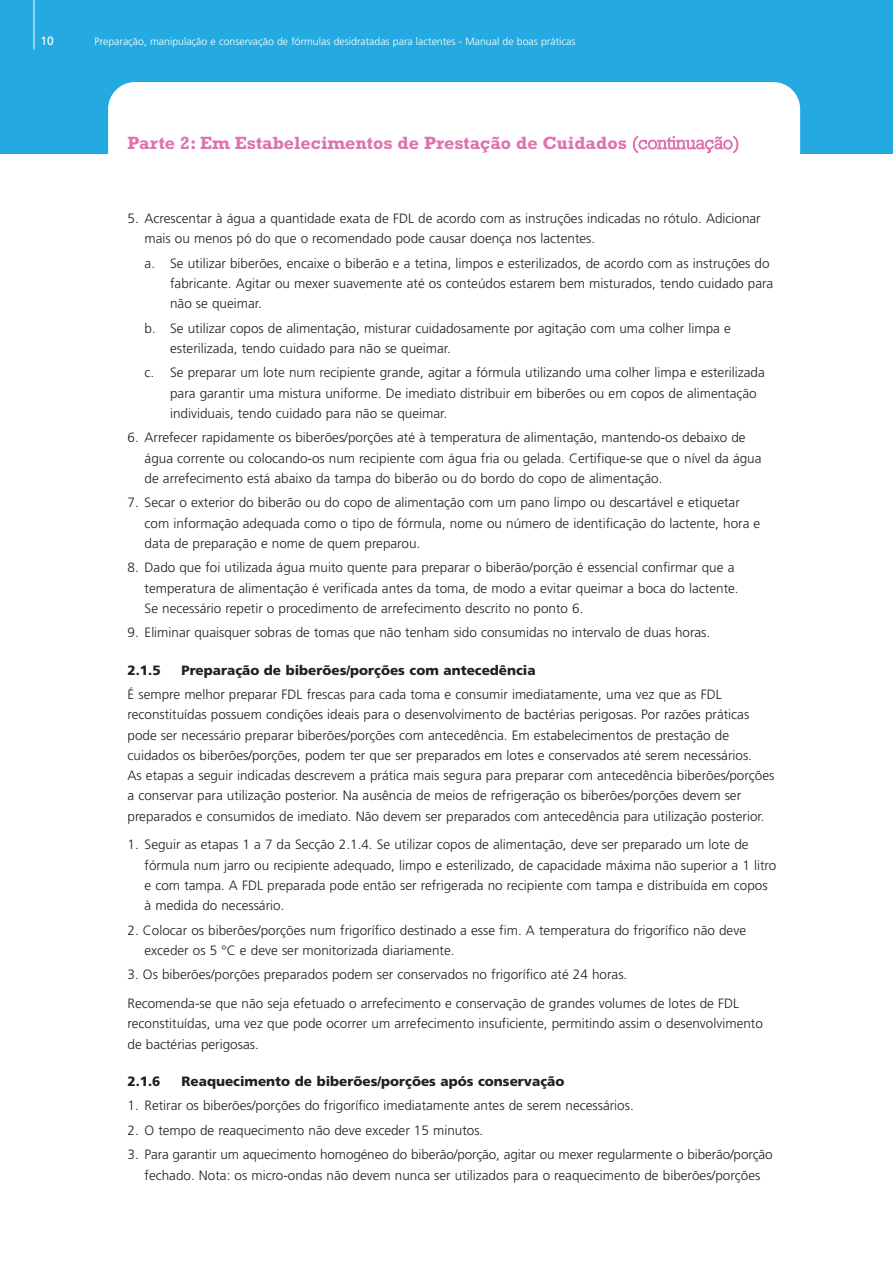
<style>
.page{position:relative;width:893px;height:1263px;background:#fff}
.page>*{position:absolute;margin:0;border:0;box-sizing:border-box;transform-origin:0 0}
.t1{font:700 18px "Rockwell";color:#dd74ae}
.t2{font:300 13.5px/20.2px "Frutiger";color:#231f20}
.t3{font:900 13.5px "Frutiger";color:#231f20}
.t4{font:12px "Frutiger";color:#fff}
.t5{font:300 10.5px "Frutiger";color:#fff}
.s1{font-weight:300}
</style>
<div class="page">
<div style="left:0;top:0;width:893px;height:154px;background:#24aae1"></div>
<hr style="left:34px;top:0;width:1px;height:49px;background:#fff">
<div style="left:108px;top:82px;width:692px;height:107px;background:#fff;border-radius:27px"></div>
<p class="t4" style="left:41px;top:36px;width:15px">10</p>
<p class="t5" style="left:95px;top:37px;width:482px">Preparação, manipulação e conservação de fórmulas desidratadas para lactentes - Manual de boas práticas</p>
<h1 class="t1" style="left:128px;top:137px;width:613px">Parte 2: Em Estabelecimentos de Prestação de Cuidados <span class="s1">(continuação)</span></h1>
<p class="t2" style="left:145px;top:209px;width:618px;text-indent:-17px">5. Acrescentar à água a quantidade exata de FDL de acordo com as instruções indicadas no rótulo. Adicionar mais ou menos pó do que o recomendado pode causar doença nos lactentes.</p>
<p class="t2" style="left:170px;top:254px;width:605px;text-indent:-26px">a. Se utilizar biberões, encaixe o biberão e a tetina, limpos e esterilizados, de acordo com as instruções do fabricante. Agitar ou mexer suavemente até os conteúdos estarem bem misturados, tendo cuidado para não se queimar.</p>
<p class="t2" style="left:170px;top:319px;width:562px;text-indent:-26px">b. Se utilizar copos de alimentação, misturar cuidadosamente por agitação com uma colher limpa e esterilizada, tendo cuidado para não se queimar.</p>
<p class="t2" style="left:170px;top:363px;width:596px;text-indent:-26px">c. Se preparar um lote num recipiente grande, agitar a fórmula utilizando uma colher limpa e esterilizada para garantir uma mistura uniforme. De imediato distribuir em biberões ou em copos de alimentação individuais, tendo cuidado para não se queimar.</p>
<p class="t2" style="left:145px;top:428px;width:618px;text-indent:-17px">6. Arrefecer rapidamente os biberões/porções até à temperatura de alimentação, mantendo-os debaixo de água corrente ou colocando-os num recipiente com água fria ou gelada. Certifique-se que o nível da água de arrefecimento está abaixo da tampa do biberão ou do bordo do copo de alimentação.</p>
<p class="t2" style="left:145px;top:493px;width:617px;text-indent:-17px">7. Secar o exterior do biberão ou do copo de alimentação com um pano limpo ou descartável e etiquetar com informação adequada como o tipo de fórmula, nome ou número de identificação do lactente, hora e data de preparação e nome de quem preparou.</p>
<p class="t2" style="left:145px;top:558px;width:596px;text-indent:-17px">8. Dado que foi utilizada água muito quente para preparar o biberão/porção é essencial confirmar que a temperatura de alimentação é verificada antes da toma, de modo a evitar queimar a boca do lactente.<br>Se necessário repetir o procedimento de arrefecimento descrito no ponto 6.</p>
<p class="t2" style="left:128px;top:623px;width:584px">9. Eliminar quaisquer sobras de tomas que não tenham sido consumidas no intervalo de duas horas.</p>
<p class="t3" style="left:128px;top:664px;width:35px">2.1.5</p>
<p class="t3" style="left:182px;top:664px;width:356px">Preparação de biberões/porções com antecedência</p>
<p class="t2" style="left:128px;top:685px;width:648px">É sempre melhor preparar FDL frescas para cada toma e consumir imediatamente, uma vez que as FDL reconstituídas possuem condições ideais para o desenvolvimento de bactérias perigosas. Por razões práticas pode ser necessário preparar biberões/porções com antecedência. Em estabelecimentos de prestação de cuidados os biberões/porções, podem ter que ser preparados em lotes e conservados até serem necessários.<br>As etapas a seguir indicadas descrevem a prática mais segura para preparar com antecedência biberões/porções a conservar para utilização posterior. Na ausência de meios de refrigeração os biberões/porções devem ser preparados e consumidos de imediato. Não devem ser preparados com antecedência para utilização posterior.</p>
<p class="t2" style="left:145px;top:835px;width:633px;text-indent:-17px">1. Seguir as etapas 1 a 7 da Secção 2.1.4. Se utilizar copos de alimentação, deve ser preparado um lote de fórmula num jarro ou recipiente adequado, limpo e esterilizado, de capacidade máxima não superior a 1 litro e com tampa. A FDL preparada pode então ser refrigerada no recipiente com tampa e distribuída em copos à medida do necessário.</p>
<p class="t2" style="left:145px;top:921px;width:603px;text-indent:-17px">2. Colocar os biberões/porções num frigorífico destinado a esse fim. A temperatura do frigorífico não deve exceder os 5 °C e deve ser monitorizada diariamente.</p>
<p class="t2" style="left:128px;top:961px;width:613px;line-height:28.8px">3. Os biberões/porções preparados podem ser conservados no frigorífico até 24 horas.<br>Recomenda-se que não seja efetuado o arrefecimento e conservação de grandes volumes de lotes de FDL</p>
<p class="t2" style="left:127px;top:1014px;width:637px">reconstituídas, uma vez que pode ocorrer um arrefecimento insuficiente, permitindo assim o desenvolvimento de bactérias perigosas.</p>
<p class="t3" style="left:127px;top:1076px;width:35px">2.1.6</p>
<p class="t3" style="left:182px;top:1076px;width:384px">Reaquecimento de biberões/porções após conservação</p>
<p class="t2" style="left:127px;top:1097px;width:508px">1. Retirar os biberões/porções do frigorífico imediatamente antes de serem necessários.</p>
<p class="t2" style="left:127px;top:1121px;width:357px">2. O tempo de reaquecimento não deve exceder 15 minutos.</p>
<p class="t2" style="left:127px;top:1146px;width:647px;text-align:center">3. Para garantir um aquecimento homogéneo do biberão/porção, agitar ou mexer regularmente o biberão/porção fechado. Nota: os micro-ondas não devem nunca ser utilizados para o reaquecimento de biberões/porções</p>
</div>
